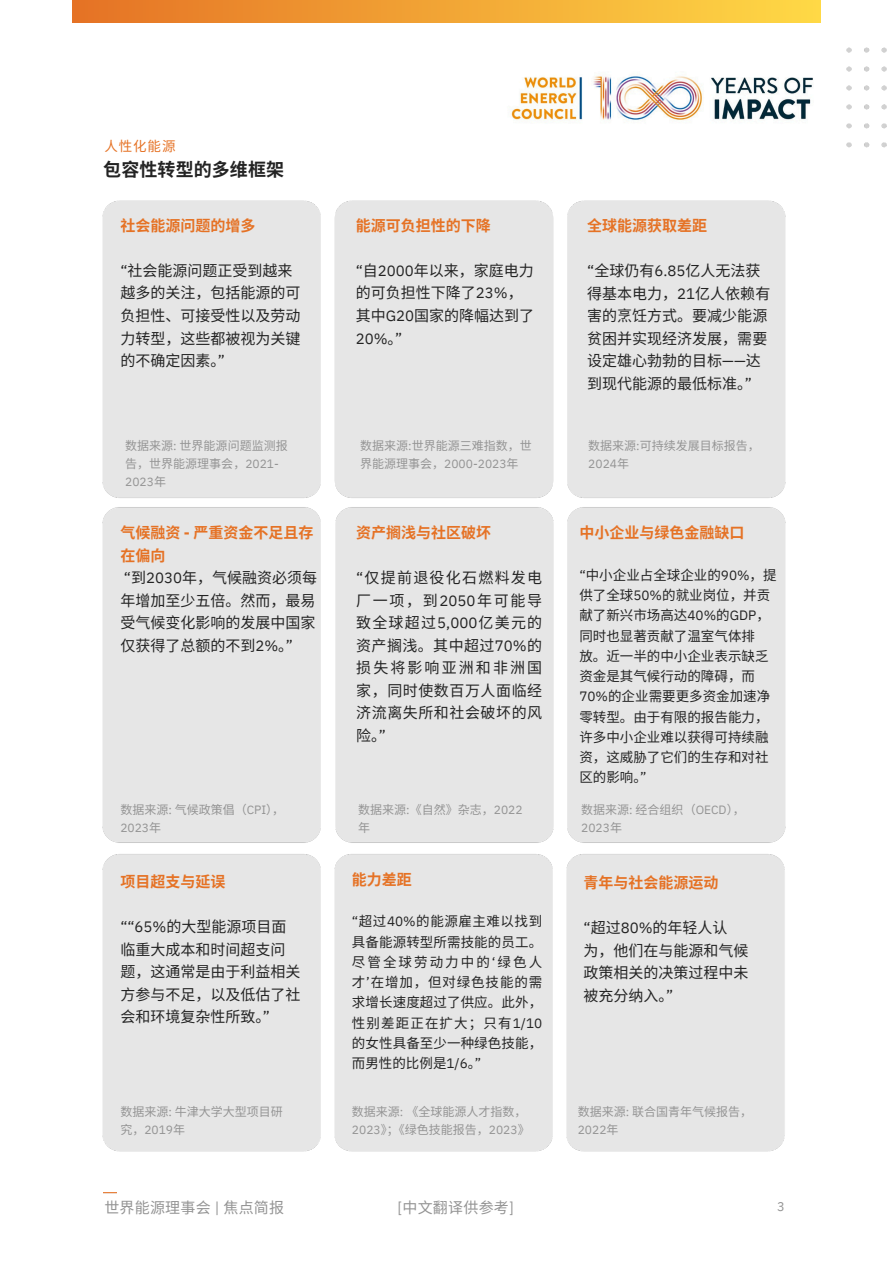
<style>
.page{position:relative;width:894px;height:1264px;background:#fff}
.page>*{position:absolute;margin:0;border:0;box-sizing:border-box;transform-origin:0 0}
.t1{font:700 18px "Noto Sans CJ Ksc";letter-spacing:.005em;color:#232323}
.t2{font:15px/22.5px "Noto Sans CJ Ksc";color:#232323}
.t3{font:700 15px "Noto Sans CJ Ksc";color:#e57225}
.t4{font:15px "Noto Sans CJ Ksc";letter-spacing:.015em;color:#949494}
.t5{font:15px "IBM Plex Sans";color:#232323}
.t6{font:13.5px/20.2px "Noto Sans CJ Ksc";color:#232323;text-align:justify}
.t7{font:13.5px "Noto Sans CJ Ksc";color:#e57225}
.t8{font:12.75px "IBM Plex Sans";color:#949494}
.t9{font:12px/18px "Noto Sans CJ Ksc";color:#949494}
.t10{font:12px "IBM Plex Sans";color:#949494}
.s1{font-family:"IBM Plex Sans"}
.s2{font-family:"Noto Sans CJ Ksc"}
.s3{font-weight:700;color:#e57225}
.s4{font-family:"IBM Plex Sans";font-weight:700;color:#e57225}
</style>
<div class="page">
<img style="left:511px;top:76px;width:302px;height:45px">
<svg style="left:103px;top:1192px;width:14px;height:1px"></svg>
<div style="left:73px;top:0;width:747px;height:22px;background:linear-gradient(to right,#e57225,#ffd946)"></div>
<img style="left:846px;top:47px;width:41px;height:101px">
<p class="t7" style="left:104px;top:135px;width:73px">⼈性化能源</p>
<p class="t1" style="left:103px;top:155px;width:182px">包容性转型的多维框架</p>
<p class="t3" style="left:120px;top:213px;width:136px">社会能源问题的增多</p>
<p class="t2" style="left:120px;top:258px;width:181px"><span class="s1">“</span>社会能源问题正受到越来越多的关注，包括能源的可负担性、可接受性以及劳动⼒转型，这些都被视为关键的不确定因素。<span class="s1">”</span></p>
<p class="t9" style="left:125px;top:436px;width:164px">数据来源<span class="s1">:</span> 世界能源问题监测报告，世界能源理事会，<span class="s1">2021-</span></p>
<p class="t10" style="left:125px;top:474px;width:42px">2023<span class="s2">年</span></p>
<p class="t2" style="left:120px;top:520px;width:198px"><span class="s3">⽓候融资</span> <span class="s4">-</span> <span class="s3">严重资⾦不⾜且存在偏向<br></span><span class="s1">“</span>到<span class="s1">2030</span>年，⽓候融资必须每年增加⾄少五倍。然⽽，最易受⽓候变化影响的发展中国家仅获得了总额的不到<span class="s1">2%</span>。<span class="s1">”</span></p>
<p class="t9" style="left:120px;top:799px;width:165px">数据来源<span class="s1">:</span> ⽓候政策倡（<span class="s1">CPI</span>），</p>
<p class="t10" style="left:120px;top:819px;width:42px">2023<span class="s2">年</span></p>
<p class="t3" style="left:120px;top:870px;width:106px">项⽬超⽀与延误</p>
<p class="t2" style="left:120px;top:914px;width:181px"><span class="s1">““65%</span>的⼤型能源项⽬⾯临重⼤成本和时间超⽀问题，这通常是由于利益相关⽅参与不⾜，以及低估了社会和环境复杂性所致。<span class="s1">”</span></p>
<p class="t9" style="left:120px;top:1101px;width:164px">数据来源<span class="s1">:</span> ⽜津⼤学⼤型项⽬研</p>
<p class="t10" style="left:120px;top:1121px;width:66px"><span class="s2">究，</span>2019<span class="s2">年</span></p>
<p class="t3" style="left:355px;top:213px;width:136px">能源可负担性的下降</p>
<p class="t2" style="left:355px;top:258px;width:180px"><span class="s1">“</span>⾃<span class="s1">2000</span>年以来，家庭电⼒的可负担性下降了<span class="s1">23%</span>，其中<span class="s1">G20</span>国家的降幅达到了</p>
<p class="t5" style="left:355px;top:328px;width:48px">20%<span class="s2">。</span>”</p>
<p class="t9" style="left:360px;top:436px;width:173px">数据来源<span class="s1">:</span>世界能源三难指数，世</p>
<p class="t10" style="left:360px;top:456px;width:160px"><span class="s2">界能源理事会，</span>2000-2023<span class="s2">年</span></p>
<p class="t3" style="left:356px;top:520px;width:136px">资产搁浅与社区破坏</p>
<p class="t2" style="left:356px;top:565px;width:187px;text-align:justify"><span class="s1">“</span>仅提前退役化⽯燃料发电⼚⼀项，到<span class="s1">2050</span>年可能导致全球超过<span class="s1">5,000</span>亿美元的资产搁浅。其中超过<span class="s1">70%</span>的损失将影响亚洲和⾮洲国家，同时使数百万⼈⾯临经济流离失所和社会破坏的⻛险。<span class="s1">”</span></p>
<p class="t3" style="left:587px;top:213px;width:121px">全球能源获取差距</p>
<p class="t2" style="left:587px;top:258px;width:184px"><span class="s1">“</span>全球仍有<span class="s1">6.85</span>亿⼈⽆法获得基本电⼒，<span class="s1">21</span>亿⼈依赖有害的烹饪⽅式。要减少能源贫困并实现经济发展，需要设定雄⼼勃勃的⽬标<span class="s1">——</span>达到现代能源的最低标准。<span class="s1">”</span></p>
<p class="t9" style="left:588px;top:436px;width:173px">数据来源<span class="s1">:</span>可持续发展⽬标报告，</p>
<p class="t10" style="left:588px;top:456px;width:42px">2024<span class="s2">年</span></p>
<p class="t3" style="left:579px;top:520px;width:166px">中⼩企业与绿⾊⾦融缺⼝</p>
<p class="t6" style="left:579px;top:564px;width:199px;text-align:left"><span class="s1">“</span>中⼩企业占全球企业的<span class="s1">90%</span>，提供了全球<span class="s1">50%</span>的就业岗位，并贡献了新兴市场⾼达<span class="s1">40%</span>的<span class="s1">GDP</span>，同时也显著贡献了温室⽓体排<br>放。近⼀半的中⼩企业表⽰缺乏资⾦是其⽓候⾏动的障碍，⽽<br><span class="s1">70%</span>的企业需要更多资⾦加速净零转型。由于有限的报告能⼒，许多中⼩企业难以获得可持续融资，这威胁了它们的⽣存和对社区的影响。<span class="s1">”</span></p>
<p class="t9" style="left:358px;top:799px;width:166px">数据来源<span class="s1">:</span>《⾃然》杂志，<span class="s1">2022</span>年</p>
<p class="t9" style="left:581px;top:799px;width:165px">数据来源<span class="s1">:</span> 经合组织（<span class="s1">OECD</span>），</p>
<p class="t10" style="left:581px;top:819px;width:42px">2023<span class="s2">年</span></p>
<p class="t3" style="left:352px;top:867px;width:61px">能⼒差距</p>
<p class="t6" style="left:352px;top:910px;width:192px"><span class="s1">“</span>超过<span class="s1">40%</span>的能源雇主难以找到具备能源转型所需技能的员⼯。尽管全球劳动⼒中的<span class="s1">‘</span>绿⾊⼈才<span class="s1">’</span>在增加，但对绿⾊技能的需求增⻓速度超过了供应。此外，性别差距正在扩⼤；只有<span class="s1">1/10</span>的⼥性具备⾄少⼀种绿⾊技能，⽽男性的⽐例是<span class="s1">1/6</span>。<span class="s1">”</span></p>
<p class="t3" style="left:583px;top:871px;width:136px">⻘年与社会能源运动</p>
<p class="t2" style="left:583px;top:915px;width:166px"><span class="s1">“</span>超过<span class="s1">80%</span>的年轻⼈认<br>为，他们在与能源和⽓候政策相关的决策过程中未被充分纳⼊。<span class="s1">”</span></p>
<p class="t9" style="left:352px;top:1101px;width:179px">数据来源<span class="s1">:</span> 《全球能源⼈才指数，<br><span class="s1">2023</span>》；《绿⾊技能报告，<span class="s1">2023</span>》</p>
<p class="t9" style="left:577px;top:1101px;width:176px">数据来源<span class="s1">:</span> 联合国⻘年⽓候报告，</p>
<p class="t10" style="left:577px;top:1121px;width:42px">2022<span class="s2">年</span></p>
<p class="t4" style="left:104px;top:1195px;width:181px">世界能源理事会 <span class="s1">|</span> 焦点简报</p>
<p class="t4" style="left:397px;top:1195px;width:118px"><span class="s1">[</span>中⽂翻译供参考<span class="s1">]</span></p>
<p class="t8" style="left:777px;top:1197px;width:9px">3</p>
</div>
